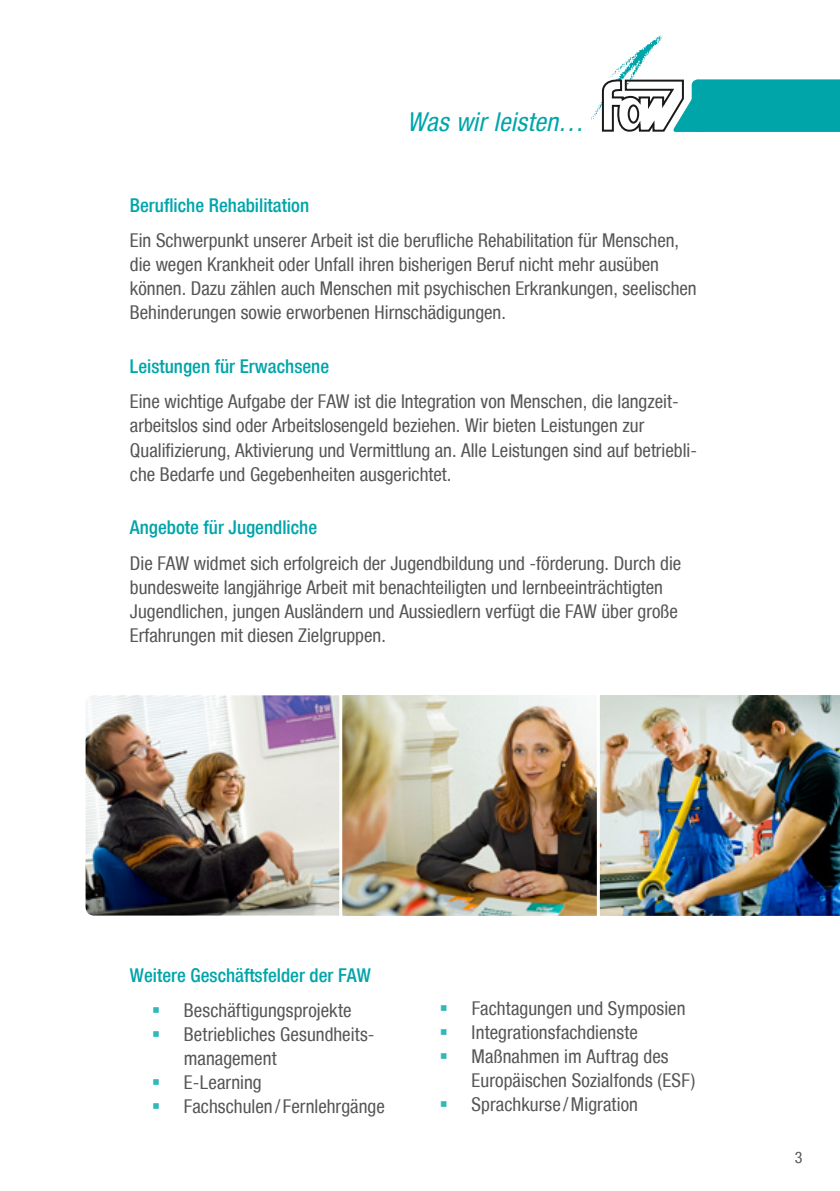
<style>
.page{position:relative;width:840px;height:1191px;background:#fff}
.page>*{position:absolute;margin:0;border:0;box-sizing:border-box;transform-origin:0 0}
.t1{font:italic condensed 26px "Helvetica Neue";letter-spacing:.01em;color:#00a5aa}
.t2{font:condensed 19px/24px "Helvetica Neue";color:#565656}
.t3{font:500 condensed 19px "Helvetica Neue";color:#00a5aa}
.t4{font:condensed 16px "Helvetica Neue";color:#565656}
</style>
<div class="page">
<svg style="left:591px;top:35px;width:248px;height:97px"></svg>
<img style="left:85px;top:695px;width:254px;height:220px">
<img style="left:343px;top:696px;width:253px;height:219px">
<div style="left:339px;top:692px;width:262px;height:227px;border:3px solid #fff;border-radius:2px"></div>
<img style="left:596px;top:692px;width:243px;height:227px">
<h1 class="t1" style="left:407px;top:107px;width:178px">Was wir leisten…</h1>
<p class="t3" style="left:130px;top:194px;width:181px">Berufliche Rehabilitation</p>
<p class="t2" style="left:130px;top:229px;width:568px">Ein Schwerpunkt unserer Arbeit ist die berufliche Rehabilitation für Menschen, die wegen Krankheit oder Unfall ihren bisherigen Beruf nicht mehr ausüben können. Dazu zählen auch Menschen mit psychischen Erkrankungen, seelischen Behinderungen sowie erworbenen Hirnschädigungen.</p>
<p class="t3" style="left:130px;top:355px;width:201px">Leistungen für Erwachsene</p>
<p class="t2" style="left:130px;top:390px;width:568px">Eine wichtige Aufgabe der FAW ist die Integration von Menschen, die langzeit&shy;arbeitslos sind oder Arbeitslosengeld beziehen. Wir bieten Leistungen zur Qualifizierung, Aktivierung und Vermittlung an. Alle Leistungen sind auf betriebli&shy;che Bedarfe und Gegebenheiten ausgerichtet.</p>
<p class="t3" style="left:130px;top:516px;width:189px">Angebote für Jugendliche</p>
<p class="t2" style="left:130px;top:551px;width:552px">Die FAW widmet sich erfolgreich der Jugendbildung und -förderung. Durch die bundesweite langjährige Arbeit mit benachteiligten und lernbeeinträchtigten Jugendlichen, jungen Ausländern und Aussiedlern verfügt die FAW über große Erfahrungen mit diesen Zielgruppen.</p>
<p class="t3" style="left:130px;top:963px;width:242px">Weitere Geschäftsfelder der FAW</p>
<p class="t2" style="left:184px;top:998px;width:202px">Beschäftigungsprojekte<br>Betriebliches Gesundheits&shy;management<br>E-Learning<br>Fachschulen / Fernlehrgänge</p>
<p class="t2" style="left:471px;top:995px;width:225px">Fachtagungen und Symposien<br>Integrationsfachdienste<br>Maßnahmen im Auftrag des<br>Europäischen Sozialfonds (ESF)<br>Sprachkurse /Migration</p>
<p class="t4" style="left:794px;top:1147px;width:9px">3</p>
</div>
